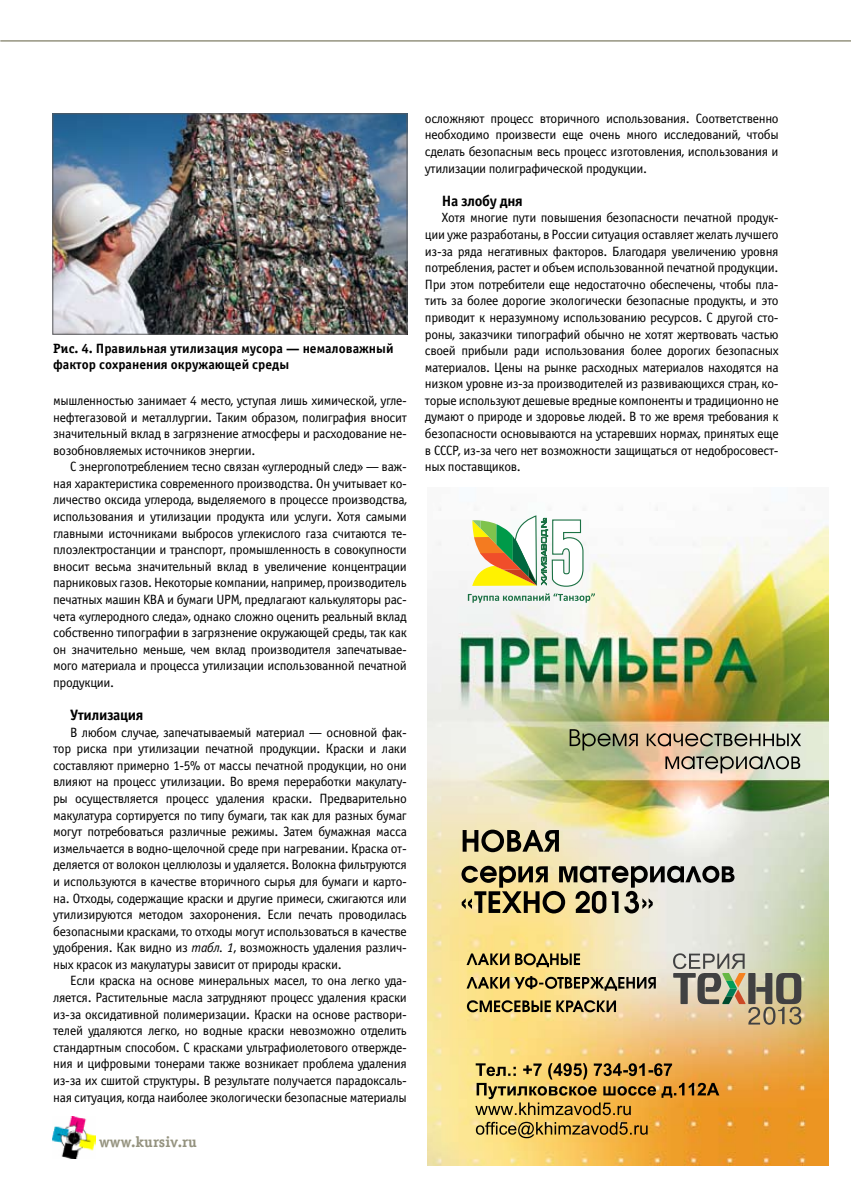
<style>
.page{position:relative;width:851px;height:1191px;background:#fff}
.page>*{position:absolute;margin:0;border:0;box-sizing:border-box;transform-origin:0 0}
.t1{font:700 15px "Officina Sans C";letter-spacing:-.025em;color:#000}
.t2{font:700 15px "Officina Serif C";color:#95937f}
.t3{font:13.5px/16.6px "Officina Sans C";letter-spacing:-.025em;color:#000;text-align:justify}
.t4{font:700 13.5px/15.8px "Officina Sans C";color:#000}
.s1{font-family:"Officina Serif C"}
.s2{font-style:italic}
</style>
<div class="page">
<img style="left:427px;top:508px;width:401px;height:657px">
<svg style="left:475px;top:1063px;width:244px;height:52px;background:#c39746"></svg>
<svg style="left:476px;top:1121px;width:171px;height:17px;background:#bd994a"></svg>
<svg style="left:468px;top:515px;width:127px;height:88px"></svg>
<svg style="left:569px;top:729px;width:231px;height:44px;background:#b1ab90"></svg>
<svg style="left:461px;top:829px;width:273px;height:84px;background:#b9b39a"></svg>
<svg style="left:673px;top:953px;width:128px;height:73px;background:#b2a98e"></svg>
<svg style="left:466px;top:953px;width:189px;height:59px;background:#c2b079"></svg>
<img style="left:54px;top:115px;width:351px;height:217px">
<div style="left:52px;top:113px;width:355px;height:221px;border:1px solid #58595b"></div>
<img style="left:53px;top:1116px;width:42px;height:42px">
<hr style="left:0;top:40px;width:850px;height:2px;background:#95937f">
<p class="t4" style="left:53px;top:341px;width:342px"><span class="s1">Рис. 4.</span> Правильная утилизация мусора — немаловажный фактор сохранения окружающей среды</p>
<p class="t3" style="left:53px;top:392px;width:355px">мышленностью занимает 4 место, уступая лишь химической, угле&shy;нефтегазовой и металлургии. Таким образом, полиграфия вносит значительный вклад в загрязнение атмосферы и расходование не&shy;возобновляемых источников энергии.</p>
<p class="t3" style="left:53px;top:459px;width:355px;text-indent:17px">С энергопотреблением тесно связан «углеродный след» — важ&shy;ная характеристика современного производства. Он учитывает ко&shy;личество оксида углерода, выделяемого в процессе производства, использования и утилизации продукта или услуги. Хотя самыми главными источниками выбросов углекислого газа считаются те&shy;плоэлектростанции и транспорт, промышленность в совокупности вносит весьма значительный вклад в увеличение концентрации парниковых газов. Некоторые компании, например, производитель печатных машин KBA и бумаги UPM, предлагают калькуляторы рас&shy;чета «углеродного следа», однако сложно оценить реальный вклад собственно типографии в загрязнение окружающей среды, так как он значительно меньше, чем вклад производителя запечатывае&shy;мого материала и процесса утилизации использованной печатной продукции.</p>
<p class="t1" style="left:70px;top:706px;width:75px">Утилизация</p>
<p class="t3" style="left:53px;top:724px;width:355px;text-indent:17px">В любом случае, запечатываемый материал — основной фак&shy;тор риска при утилизации печатной продукции. Краски и лаки составляют примерно 1-5% от массы печатной продукции, но они влияют на процесс утилизации. Во время переработки макулату&shy;ры осуществляется процесс удаления краски. Предварительно макулатура сортируется по типу бумаги, так как для разных бумаг могут потребоваться различные режимы. Затем бумажная масса измельчается в водно-щелочной среде при нагревании. Краска от&shy;деляется от волокон целлюлозы и удаляется. Волокна фильтруются и используются в качестве вторичного сырья для бумаги и карто&shy;на. Отходы, содержащие краски и другие примеси, сжигаются или утилизируются методом захоронения. Если печать проводилась безопасными красками, то отходы могут использоваться в качестве удобрения. Как видно из <span class="s2">табл. 1</span>, возможность удаления различ&shy;ных красок из макулатуры зависит от природы краски.</p>
<p class="t3" style="left:53px;top:973px;width:355px;text-indent:17px">Если краска на основе минеральных масел, то она легко уда&shy;ляется. Растительные масла затрудняют процесс удаления краски из-за оксидативной полимеризации. Краски на основе раствори&shy;телей удаляются легко, но водные краски невозможно отделить стандартным способом. С красками ультрафиолетового отвержде&shy;ния и цифровыми тонерами также возникает проблема удаления из-за их сшитой структуры. В результате получается парадоксаль&shy;ная ситуация, когда наиболее экологически безопасные материалы</p>
<p class="t2" style="left:99px;top:1133px;width:99px">www.kursiv.ru</p>
<p class="t3" style="left:425px;top:110px;width:355px">осложняют процесс вторичного использования. Соответственно необходимо произвести еще очень много исследований, чтобы сделать безопасным весь процесс изготовления, использования и утилизации полиграфической продукции.</p>
<p class="t1" style="left:442px;top:192px;width:82px">На злобу дня</p>
<p class="t3" style="left:425px;top:210px;width:355px;text-indent:17px">Хотя многие пути повышения безопасности печатной продук&shy;ции уже разработаны, в России ситуация оставляет желать лучшего из-за ряда негативных факторов. Благодаря увеличению уровня потребления, растет и объем использованной печатной продукции.<br>При этом потребители еще недостаточно обеспечены, чтобы пла&shy;тить за более дорогие экологически безопасные продукты, и это приводит к неразумному использованию ресурсов. С другой сто&shy;роны, заказчики типографий обычно не хотят жертвовать частью своей прибыли ради использования более дорогих безопасных материалов. Цены на рынке расходных материалов находятся на низком уровне из-за производителей из развивающихся стран, ко&shy;торые используют дешевые вредные компоненты и традиционно не думают о природе и здоровье людей. В то же время требования к безопасности основываются на устаревших нормах, принятых еще в СССР, из-за чего нет возможности защищаться от недобросовест&shy;ных поставщиков.</p>
</div>
